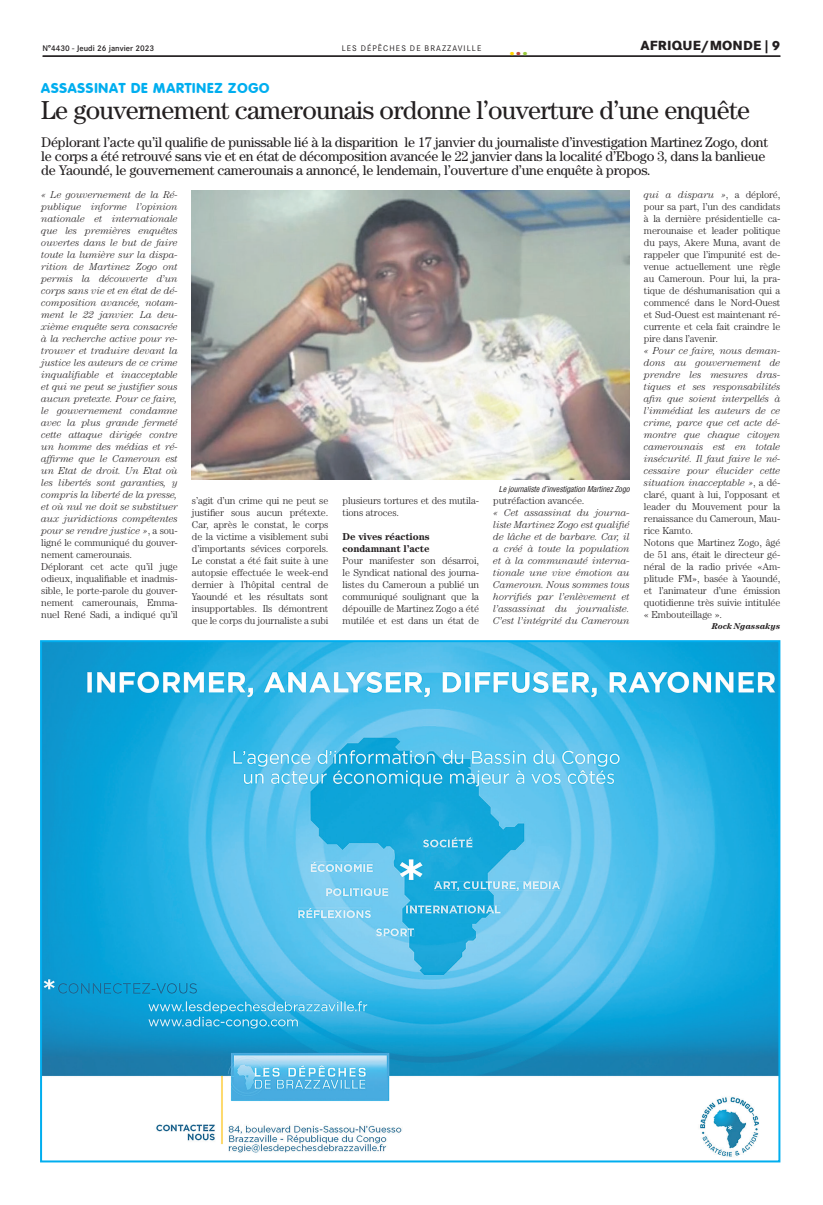
<style>
.page{position:relative;width:823px;height:1205px;background:#fff}
.page>*{position:absolute;margin:0;border:0;box-sizing:border-box;transform-origin:0 0}
.t1{font:26px "Century";letter-spacing:-.025em;color:#231f20}
.t2{font:800 18px "Corporate SBQ";color:#ffd500}
.t3{font:14px/14px "Century";letter-spacing:-.02em;color:#231f20}
.t4{font:800 14px "Corporate Rounded";letter-spacing:.06em;color:#00aeef}
.t5{font:800 13px "Corporate SBQ";letter-spacing:.01em;color:#231f20}
.t6{font:italic 300 10px/12px "Century";letter-spacing:-.01em;color:#231f20}
.t7{font:300 10px/12px "Century";letter-spacing:-.01em;color:#231f20;text-align:justify}
.t8{font:700 10px/12px "Century";letter-spacing:-.01em;color:#231f20}
.t9{font:italic 700 8.5px "Century";color:#231f20}
.t10{font:italic 8px "Corporate Condensed";color:#231f20}
.t11{font:500 8px "Corporate SBQ";color:#231f20}
.t12{font:8px "Corporate SBQ";letter-spacing:.135em;color:#231f20}
.s1{color:#be483b}
.s2{color:#99ca3b}
.s3{font-style:normal}
.s4{font-style:italic}
</style>
<div class="page">
<hr style="left:43px;top:56px;width:737px;height:1px;background:#231f20">
<img style="left:43px;top:643px;width:734px;height:514px">
<img style="left:192px;top:190px;width:437px;height:289px">
<p class="t11" style="left:43px;top:43px;width:113px">N°4430 - Jeudi 26 janvier 2023</p>
<p class="t12" style="left:341px;top:43px;width:141px">LES DÉPÊCHES DE BRAZZAVILLE</p>
<h3 class="t5" style="left:640px;top:37px;width:141px">AFRIQUE/MONDE | 9</h3>
<h2 class="t2" style="left:509px;top:37px;width:20px">.<span class="s1">.</span><span class="s2">.</span></h2>
<h3 class="t4" style="left:41px;top:80px;width:229px">ASSASSINAT DE MARTINEZ ZOGO</h3>
<h1 class="t1" style="left:41px;top:95px;width:709px">Le gouvernement camerounais ordonne l’ouverture d’une enquête</h1>
<p class="t3" style="left:41px;top:135px;width:728px">Déplorant l’acte qu’il qualifie de punissable lié à la disparition le 17 janvier du journaliste d’investigation Martinez Zogo, dont le corps a été retrouvé sans vie et en état de décomposition avancée le 22 janvier dans la localité d’Ebogo 3, dans la banlieue de Yaoundé, le gouvernement camerounais a annoncé, le lendemain, l’ouverture d’une enquête à propos.</p>
<p class="t6" style="left:41px;top:189px;width:138px">« Le gouvernement de la Ré&shy;publique informe l’opinion nationale et internationale que les premières enquêtes ouvertes dans le but de faire toute la lumière sur la dispa&shy;rition de Martinez Zogo ont permis la découverte d’un corps sans vie et en état de dé&shy;composition avancée, notam&shy;ment le 22 janvier. La deu&shy;xième enquête sera consacrée à la recherche active pour re&shy;trouver et traduire devant la justice les auteurs de ce crime inqualifiable et inacceptable et qui ne peut se justifier sous aucun pretexte. Pour ce faire, le gouvernement condamne avec la plus grande fermeté cette attaque dirigée contre un homme des médias et ré&shy;affirme que le Cameroun est un Etat de droit. Un Etat où les libertés sont garanties, y compris la liberté de la presse, et où nul ne doit se substituer aux juridictions compétentes pour se rendre justice »<span class="s3">, a sou&shy;ligné le communiqué du gouver&shy;nement camerounais.<br>Déplorant cet acte qu’il juge odieux, inqualifiable et inadmis&shy;sible, le porte-parole du gouver&shy;nement camerounais, Emma&shy;nuel René Sadi, a indiqué qu’il</span></p>
<p class="t7" style="left:192px;top:494px;width:138px">s’agit d’un crime qui ne peut se justifier sous aucun prétexte.<br>Car, après le constat, le corps de la victime a visiblement subi d’importants sévices corporels.<br>Le constat a été fait suite à une autopsie effectuée le week-end dernier à l’hôpital central de Yaoundé et les résultats sont insupportables. Ils démontrent que le corps du journaliste a subi</p>
<p class="t7" style="left:342px;top:494px;width:138px">plusieurs tortures et des mutila&shy;tions atroces.</p>
<p class="t8" style="left:342px;top:530px;width:88px">De vives réactions condamnant l’acte</p>
<p class="t7" style="left:342px;top:554px;width:138px">Pour manifester son désarroi, le Syndicat national des journa&shy;listes du Cameroun a publié un communiqué soulignant que la dépouille de Martinez Zogo a été mutilée et est dans un état de</p>
<p class="t10" style="left:498px;top:484px;width:132px">Le journaliste d’investigation Martinez Zogo</p>
<p class="t7" style="left:493px;top:494px;width:93px">putréfaction avancée.</p>
<p class="t6" style="left:493px;top:506px;width:138px;text-align:justify">« Cet assassinat du journa&shy;liste Martinez Zogo est qualifié de lâche et de barbare. Car, il a créé à toute la population et à la communauté interna&shy;tionale une vive émotion au Cameroun. Nous sommes tous horrifiés par l’enlèvement et l’assassinat du journaliste.<br>C’est l’intégrité du Cameroun</p>
<p class="t7" style="left:643px;top:189px;width:138px"><span class="s4">qui a disparu »</span>, a déploré, pour sa part, l’un des candidats à la dernière présidentielle ca&shy;merounaise et leader politique du pays, Akere Muna, avant de rappeler que l’impunité est de&shy;venue actuellement une règle au Cameroun. Pour lui, la pra&shy;tique de déshumanisation qui a commencé dans le Nord-Ouest et Sud-Ouest est maintenant ré&shy;currente et cela fait craindre le pire dans l’avenir.</p>
<p class="t6" style="left:643px;top:345px;width:138px">« Pour ce faire, nous deman&shy;dons au gouvernement de prendre les mesures dras&shy;tiques et ses responsabilités afin que soient interpellés à l’immédiat les auteurs de ce crime, parce que cet acte dé&shy;montre que chaque citoyen camerounais est en totale insécurité. Il faut faire le né&shy;cessaire pour élucider cette situation inacceptable »<span class="s3">, a dé&shy;claré, quant à lui, l’opposant et leader du Mouvement pour la renaissance du Cameroun, Mau&shy;rice Kamto.<br>Notons que Martinez Zogo, âgé de 51 ans, était le directeur gé&shy;néral de la radio privée «Am&shy;plitude FM», basée à Yaoundé, et l’animateur d’une émission quotidienne très suivie intitulée « Embouteillage ».</span></p>
<p class="t9" style="left:711px;top:621px;width:70px">Rock Ngassakys</p>
</div>
